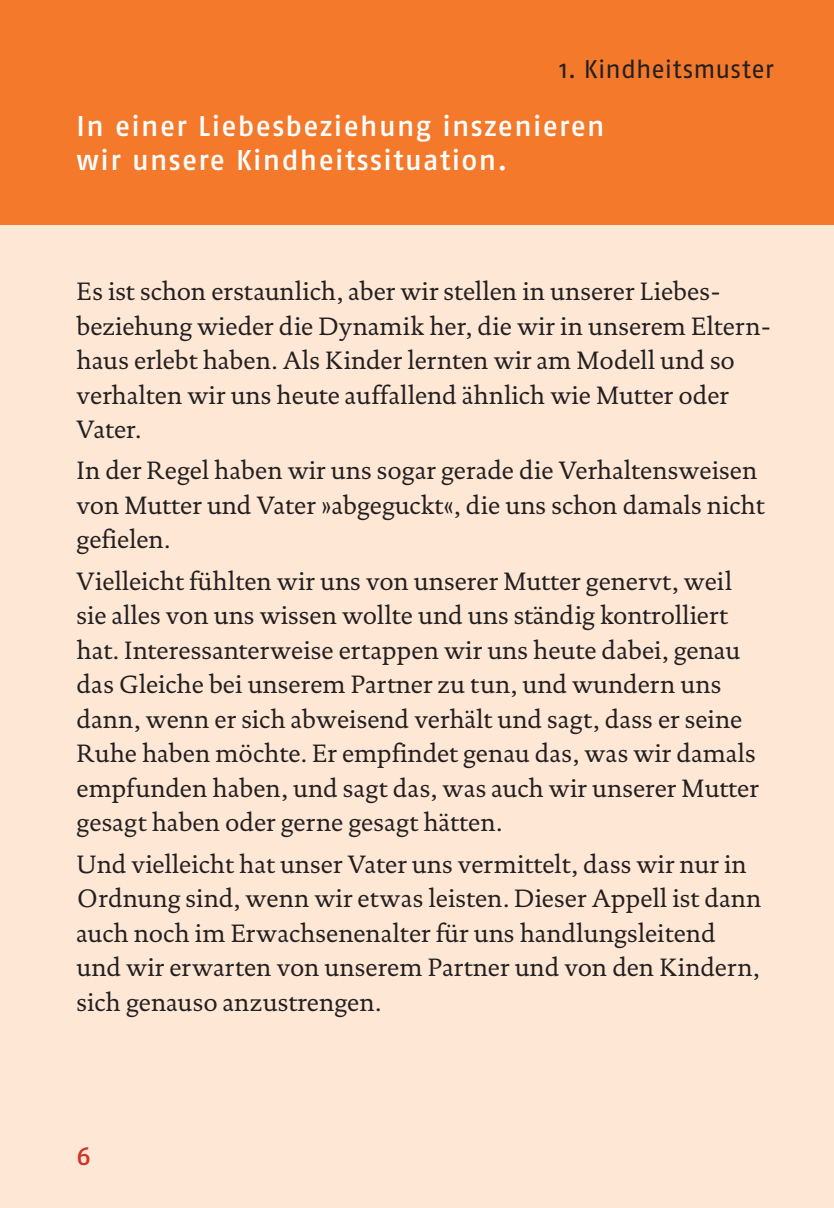
<style>
.page{position:relative;width:834px;height:1208px;background:#fff}
.page>*{position:absolute;margin:0;border:0;box-sizing:border-box;transform-origin:0 0}
.t1{font:28.5px/34.5px "Fago No Med";letter-spacing:.045em;color:#fff}
.t2{font:25.5px/34.5px "DTL Documenta T";color:#231f20}
.t3{font:25.5px "Fago No";letter-spacing:.005em;color:#231f20}
.t4{font:25.5px "Fago No Med";color:#cf3527}
</style>
<div class="page">
<div style="left:0;top:0;width:833px;height:1208px;background:#fee7d5"></div>
<div style="left:0;top:0;width:833px;height:225px;background:#f4792a"></div>
<p class="t3" style="left:559px;top:54px;width:216px">1. Kindheitsmuster</p>
<p class="t1" style="left:77px;top:108px;width:529px">In einer Liebesbeziehung inszenieren wir unsere Kindheitssituation.</p>
<p class="t2" style="left:77px;top:274px;width:696px">Es ist schon erstaunlich, aber wir stellen in unserer Liebes&shy;beziehung wieder die Dynamik her, die wir in unserem Eltern&shy;haus erlebt haben. Als Kinder lernten wir am Modell und so verhalten wir uns heute auffallend ähnlich wie Mutter oder Vater.</p>
<p class="t2" style="left:77px;top:453px;width:689px">In der Regel haben wir uns sogar gerade die Verhaltensweisen von Mutter und Vater »abgeguckt«, die uns schon damals nicht gefielen.</p>
<p class="t2" style="left:77px;top:564px;width:683px">Vielleicht fühlten wir uns von unserer Mutter genervt, weil sie alles von uns wissen wollte und uns ständig kontrolliert hat. Interessanterweise ertappen wir uns heute dabei, genau das Gleiche bei unserem Partner zu tun, und wundern uns dann, wenn er sich abweisend verhält und sagt, dass er seine Ruhe haben möchte. Er empfindet genau das, was wir damals empfunden haben, und sagt das, was auch wir unserer Mutter gesagt haben oder gerne gesagt hätten.</p>
<p class="t2" style="left:77px;top:846px;width:686px">Und vielleicht hat unser Vater uns vermittelt, dass wir nur in Ordnung sind, wenn wir etwas leisten. Dieser Appell ist dann auch noch im Erwachsenenalter für uns handlungsleitend und wir erwarten von unserem Partner und von den Kindern, sich genauso anzustrengen.</p>
<p class="t4" style="left:77px;top:1141px;width:16px">6</p>
</div>
